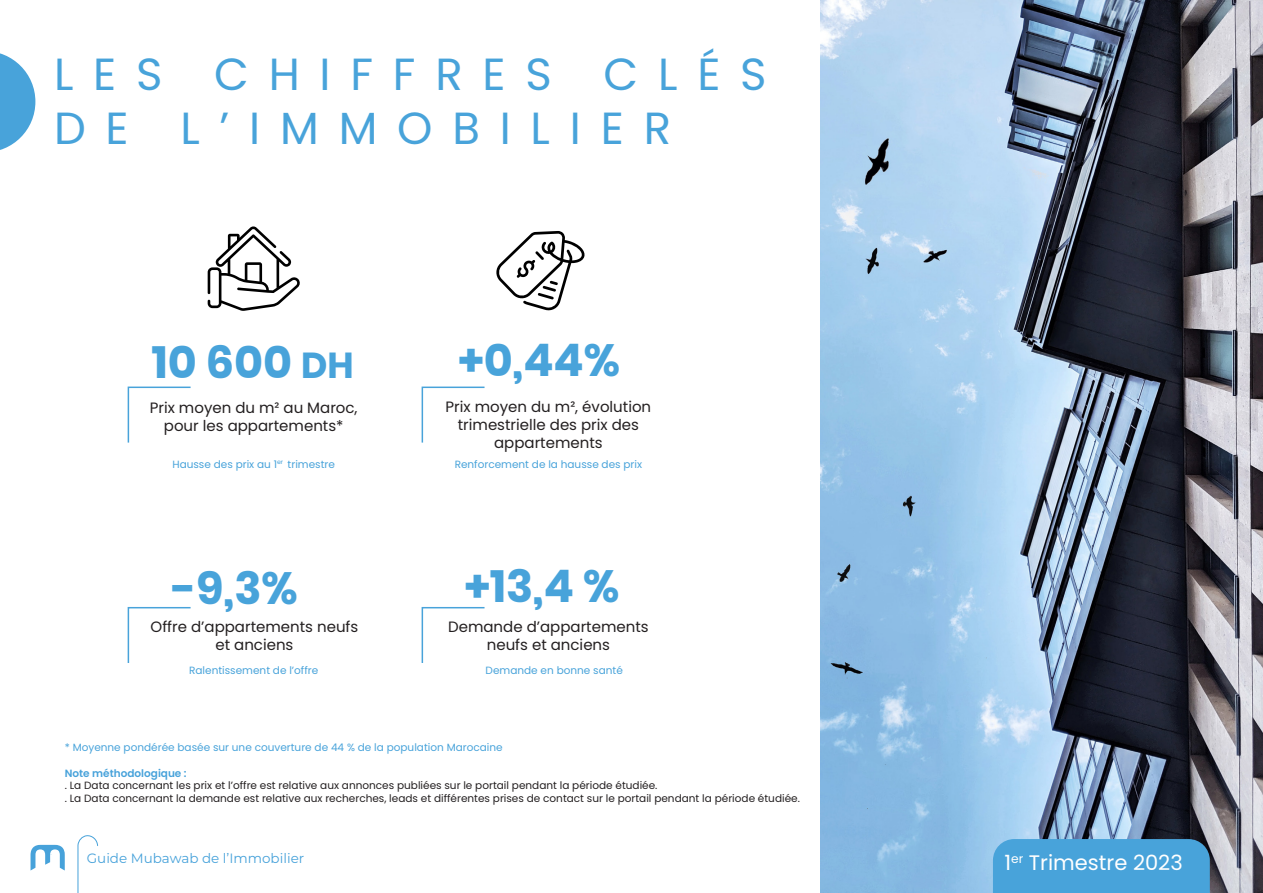
<style>
.page{position:relative;width:1263px;height:893px;background:#fff}
.page>*{position:absolute;margin:0;border:0;box-sizing:border-box;transform-origin:0 0}
.t1{font:45px/54px "Poppins";letter-spacing:.44em;color:#48a3da}
.t2{font:700 45px "Poppins";color:#48a3da}
.t3{font:21px "Poppins";color:#fff}
.t4{font:15px/18px "Poppins";color:#231f20;text-align:center}
.t5{font:13.5px "Montserrat";color:#47a2da}
.t6{font:10.5px "Poppins";color:#231f20}
.t7{font:10.5px "Poppins";color:#48a3da}
.t8{font:600 10.5px "Poppins";color:#47a2da}
.s1{font-size:36px}
</style>
<div class="page">
<img style="left:821px;top:0;width:442px;height:893px">
<div style="left:993px;top:839px;width:217px;height:54px;background:#48a3da"></div>
<svg style="left:31px;top:845px;width:34px;height:25px"></svg>
<svg style="left:77px;top:835px;width:21px;height:58px"></svg>
<svg style="left:208px;top:226px;width:92px;height:85px"></svg>
<svg style="left:421px;top:386px;width:64px;height:57px"></svg>
<svg style="left:496px;top:231px;width:89px;height:80px"></svg>
<svg style="left:421px;top:607px;width:64px;height:56px"></svg>
<svg style="left:127px;top:386px;width:64px;height:57px"></svg>
<svg style="left:127px;top:607px;width:64px;height:56px"></svg>
<svg style="left:0;top:53px;width:35px;height:97px"></svg>
<p class="t1" style="left:54px;top:47px;width:714px">LES CHIFFRES CLÉS<br>DE L’IMMOBILIER</p>
<p class="t2" style="left:152px;top:336px;width:203px">10 600 <span class="s1">DH</span></p>
<p class="t4" style="left:150px;top:398px;width:209px">Prix moyen du m² au Maroc, pour les appartements*</p>
<p class="t7" style="left:172px;top:458px;width:164px">Hausse des prix au 1<sup>er</sup> trimestre</p>
<p class="t2" style="left:458px;top:334px;width:163px">+0,44%</p>
<p class="t4" style="left:446px;top:398px;width:207px">Prix moyen du m², évolution trimestrielle des prix des appartements</p>
<p class="t7" style="left:455px;top:458px;width:189px">Renforcement de la hausse des prix</p>
<p class="t2" style="left:465px;top:560px;width:156px">+13,4 %</p>
<p class="t4" style="left:448px;top:618px;width:202px">Demande d’appartements neufs et anciens</p>
<p class="t2" style="left:172px;top:562px;width:127px">-9,3%</p>
<p class="t4" style="left:151px;top:618px;width:209px">Offre d’appartements neufs et anciens</p>
<p class="t7" style="left:189px;top:664px;width:131px">Ralentissement de l’offre</p>
<p class="t7" style="left:486px;top:664px;width:139px">Demande en bonne santé</p>
<p class="t7" style="left:65px;top:741px;width:439px">* Moyenne pondérée basée sur une couverture de 44 % de la population Marocaine</p>
<p class="t8" style="left:65px;top:767px;width:123px">Note méthodologique :</p>
<p class="t6" style="left:65px;top:780px;width:594px">. La Data concernant les prix et l’offre est relative aux annonces publiées sur le portail pendant la période étudiée.</p>
<p class="t6" style="left:65px;top:792px;width:737px">. La Data concernant la demande est relative aux recherches, leads et différentes prises de contact sur le portail pendant la période étudiée.</p>
<p class="t5" style="left:87px;top:849px;width:219px">Guide Mubawab de l’Immobilier</p>
<p class="t3" style="left:1004px;top:850px;width:180px">1<sup>er</sup> Trimestre 2023</p>
</div>
